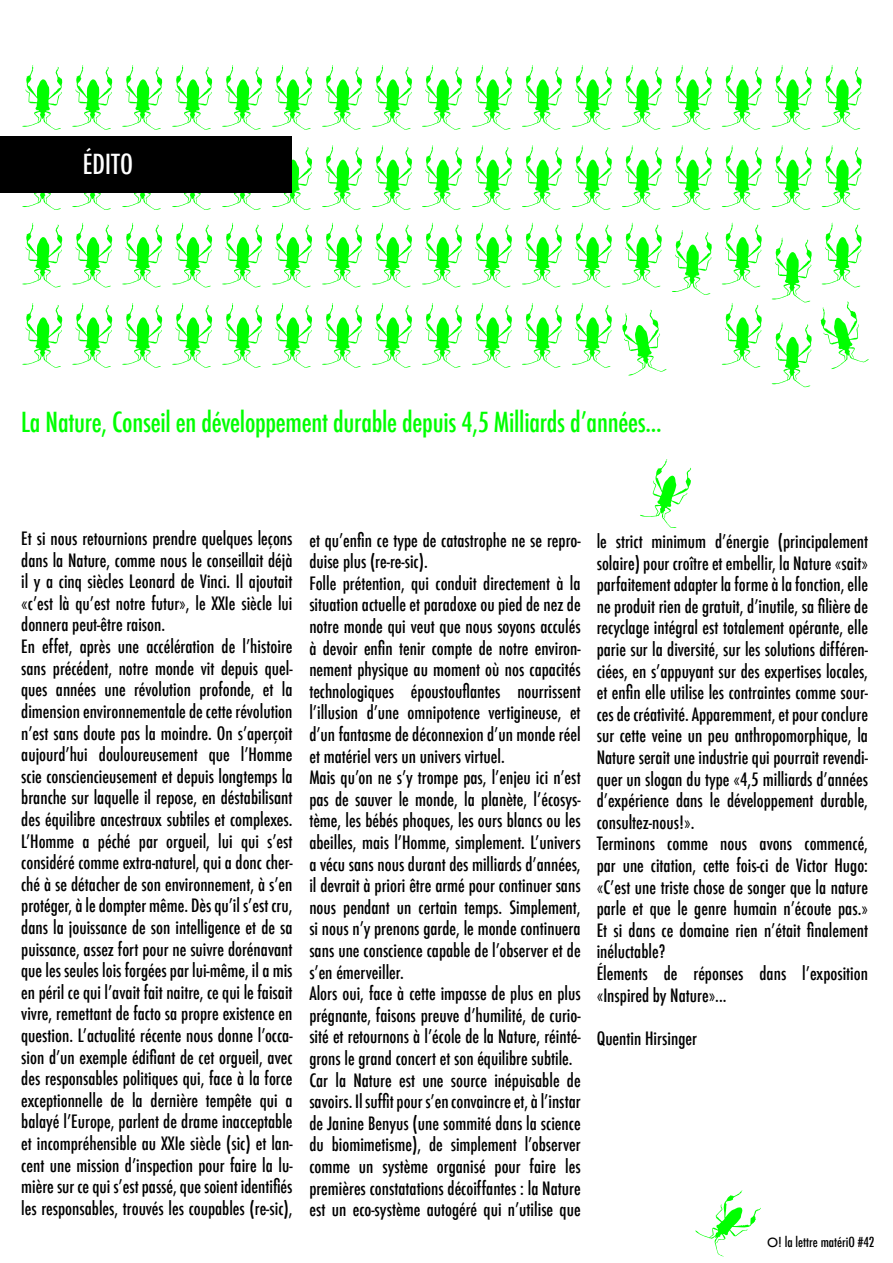
<style>
.page{position:relative;width:893px;height:1263px;background:#fff}
.page>*{position:absolute;margin:0;border:0;box-sizing:border-box;transform-origin:0 0}
.t1{font:500 condensed 27px "Futura";letter-spacing:-.01em;color:#0f0}
.t2{font:500 condensed 27px "Futura";color:#fff}
.t3{font:500 condensed 18px/21.6px "Futura";color:#000;text-align:justify}
.t4{font:500 condensed 13.5px "Futura";color:#000}
.s1{font-family:"Gill Sans";font-weight:400;font-stretch:normal}
</style>
<div class="page">
<svg style="left:695px;top:1190px;width:66px;height:67px"></svg>
<svg style="left:22px;top:65px;width:40px;height:65px"></svg>
<svg style="left:72px;top:65px;width:40px;height:65px"></svg>
<svg style="left:122px;top:65px;width:40px;height:65px"></svg>
<svg style="left:172px;top:65px;width:40px;height:65px"></svg>
<svg style="left:222px;top:65px;width:40px;height:65px"></svg>
<svg style="left:272px;top:65px;width:40px;height:65px"></svg>
<svg style="left:322px;top:65px;width:40px;height:65px"></svg>
<svg style="left:372px;top:65px;width:40px;height:65px"></svg>
<svg style="left:422px;top:65px;width:40px;height:65px"></svg>
<svg style="left:472px;top:65px;width:40px;height:65px"></svg>
<svg style="left:522px;top:65px;width:40px;height:65px"></svg>
<svg style="left:572px;top:65px;width:40px;height:65px"></svg>
<svg style="left:622px;top:65px;width:40px;height:65px"></svg>
<svg style="left:672px;top:65px;width:40px;height:65px"></svg>
<svg style="left:722px;top:65px;width:40px;height:65px"></svg>
<svg style="left:772px;top:65px;width:40px;height:65px"></svg>
<svg style="left:822px;top:65px;width:40px;height:65px"></svg>
<svg style="left:22px;top:193px;width:39px;height:17px"></svg>
<svg style="left:72px;top:193px;width:39px;height:17px"></svg>
<svg style="left:122px;top:193px;width:39px;height:17px"></svg>
<svg style="left:172px;top:193px;width:39px;height:17px"></svg>
<svg style="left:222px;top:193px;width:39px;height:17px"></svg>
<svg style="left:272px;top:145px;width:40px;height:65px"></svg>
<svg style="left:322px;top:145px;width:40px;height:65px"></svg>
<svg style="left:372px;top:145px;width:40px;height:65px"></svg>
<svg style="left:422px;top:145px;width:40px;height:65px"></svg>
<svg style="left:472px;top:145px;width:40px;height:65px"></svg>
<svg style="left:522px;top:145px;width:40px;height:65px"></svg>
<svg style="left:572px;top:145px;width:40px;height:65px"></svg>
<svg style="left:622px;top:145px;width:40px;height:65px"></svg>
<svg style="left:672px;top:145px;width:40px;height:65px"></svg>
<svg style="left:722px;top:145px;width:40px;height:65px"></svg>
<svg style="left:772px;top:145px;width:40px;height:65px"></svg>
<svg style="left:822px;top:145px;width:40px;height:65px"></svg>
<svg style="left:22px;top:223px;width:40px;height:64px"></svg>
<svg style="left:72px;top:223px;width:40px;height:64px"></svg>
<svg style="left:122px;top:223px;width:40px;height:64px"></svg>
<svg style="left:172px;top:223px;width:40px;height:64px"></svg>
<svg style="left:222px;top:223px;width:40px;height:64px"></svg>
<svg style="left:272px;top:223px;width:40px;height:64px"></svg>
<svg style="left:322px;top:223px;width:40px;height:64px"></svg>
<svg style="left:372px;top:223px;width:40px;height:64px"></svg>
<svg style="left:422px;top:223px;width:40px;height:64px"></svg>
<svg style="left:472px;top:223px;width:40px;height:64px"></svg>
<svg style="left:522px;top:223px;width:40px;height:64px"></svg>
<svg style="left:572px;top:223px;width:40px;height:64px"></svg>
<svg style="left:622px;top:223px;width:40px;height:64px"></svg>
<svg style="left:672px;top:230px;width:40px;height:65px"></svg>
<svg style="left:722px;top:223px;width:40px;height:64px"></svg>
<svg style="left:772px;top:238px;width:40px;height:64px"></svg>
<svg style="left:822px;top:223px;width:40px;height:64px"></svg>
<svg style="left:22px;top:303px;width:40px;height:65px"></svg>
<svg style="left:72px;top:303px;width:40px;height:65px"></svg>
<svg style="left:122px;top:303px;width:40px;height:65px"></svg>
<svg style="left:172px;top:303px;width:40px;height:65px"></svg>
<svg style="left:222px;top:303px;width:40px;height:65px"></svg>
<svg style="left:272px;top:303px;width:40px;height:65px"></svg>
<svg style="left:322px;top:303px;width:40px;height:65px"></svg>
<svg style="left:372px;top:303px;width:40px;height:65px"></svg>
<svg style="left:422px;top:303px;width:40px;height:65px"></svg>
<svg style="left:472px;top:303px;width:40px;height:65px"></svg>
<svg style="left:522px;top:303px;width:40px;height:65px"></svg>
<svg style="left:572px;top:303px;width:40px;height:65px"></svg>
<svg style="left:622px;top:310px;width:45px;height:66px"></svg>
<svg style="left:640px;top:459px;width:51px;height:69px"></svg>
<svg style="left:722px;top:303px;width:40px;height:65px"></svg>
<svg style="left:772px;top:322px;width:40px;height:65px"></svg>
<svg style="left:820px;top:302px;width:49px;height:67px"></svg>
<div style="left:0;top:136px;width:291px;height:57px;background:#000"></div>
<p class="t2" style="left:83px;top:146px;width:52px">ÉDITO</p>
<p class="t1" style="left:21px;top:405px;width:642px">La Nature, Conseil en développement durable depuis 4,5 Milliards dʼannées...</p>
<p class="t3" style="left:21px;top:528px;width:273px">Et si nous retournions prendre quelques leçons dans la Nature, comme nous le conseillait déjà il y a cinq siècles Leonard de Vinci. Il ajoutait «cʼest là quʼest notre futur», le XXIe siècle lui donnera peut-être raison.</p>
<p class="t3" style="left:21px;top:636px;width:273px">En effet, après une accélération de lʼhistoire sans précédent, notre monde vit depuis quel&shy;ques années une révolution profonde, et la dimension environnementale de cette révolution nʼest sans doute pas la moindre. On sʼaperçoit aujourdʼhui douloureusement que lʼHomme scie consciencieusement et depuis longtemps la branche sur laquelle il repose, en déstabilisant des équilibre ancestraux subtiles et complexes.<br>LʼHomme a péché par orgueil, lui qui sʼest considéré comme extra-naturel, qui a donc cher&shy;ché à se détacher de son environnement, à sʼen protéger, à le dompter même. Dès quʼil sʼest cru, dans la jouissance de son intelligence et de sa puissance, assez fort pour ne suivre dorénavant que les seules lois forgées par lui-même, il a mis en péril ce qui lʼavait fait naitre, ce qui le faisait vivre, remettant de facto sa propre existence en question. Lʼactualité récente nous donne lʼocca&shy;sion dʼun exemple édifiant de cet orgueil, avec des responsables politiques qui, face à la force exceptionnelle de la dernière tempête qui a balayé lʼEurope, parlent de drame inacceptable et incompréhensible au XXIe siècle (sic) et lan&shy;cent une mission dʼinspection pour faire la lu&shy;mière sur ce qui sʼest passé, que soient identifiés les responsables, trouvés les coupables (re-sic),</p>
<p class="t3" style="left:309px;top:529px;width:273px">et quʼenfin ce type de catastrophe ne se repro&shy;duise plus (re-re-sic).</p>
<p class="t3" style="left:309px;top:572px;width:273px">Folle prétention, qui conduit directement à la situation actuelle et paradoxe ou pied de nez de notre monde qui veut que nous soyons acculés à devoir enfin tenir compte de notre environ&shy;nement physique au moment où nos capacités technologiques époustouflantes nourrissent lʼillusion dʼune omnipotence vertigineuse, et dʼun fantasme de déconnexion dʼun monde réel et matériel vers un univers virtuel.</p>
<p class="t3" style="left:309px;top:767px;width:273px">Mais quʼon ne sʼy trompe pas, lʼenjeu ici nʼest pas de sauver le monde, la planète, lʼécosys&shy;tème, les bébés phoques, les ours blancs ou les abeilles, mais lʼHomme, simplement. Lʼunivers a vécu sans nous durant des milliards dʼannées, il devrait à priori être armé pour continuer sans nous pendant un certain temps. Simplement, si nous nʼy prenons garde, le monde continuera sans une conscience capable de lʼobserver et de sʼen émerveiller.</p>
<p class="t3" style="left:309px;top:983px;width:273px">Alors oui, face à cette impasse de plus en plus prégnante, faisons preuve dʼhumilité, de curio&shy;sité et retournons à lʼécole de la Nature, réinté&shy;grons le grand concert et son équilibre subtile.</p>
<p class="t3" style="left:309px;top:1069px;width:273px">Car la Nature est une source inépuisable de savoirs. Il suffit pour sʼen convaincre et, à lʼinstar de Janine Benyus (une sommité dans la science du biomimetisme), de simplement lʼobserver comme un système organisé pour faire les premières constatations décoiffantes : la Nature est un eco-système autogéré qui nʼutilise que</p>
<p class="t3" style="left:597px;top:530px;width:273px">le strict minimum dʼénergie (principalement solaire) pour croître et embellir, la Nature «sait» parfaitement adapter la forme à la fonction, elle ne produit rien de gratuit, dʼinutile, sa filière de recyclage intégral est totalement opérante, elle parie sur la diversité, sur les solutions différen&shy;ciées, en sʼappuyant sur des expertises locales, et enfin elle utilise les contraintes comme sour&shy;ces de créativité. Apparemment, et pour conclure sur cette veine un peu anthropomorphique, la Nature serait une industrie qui pourrait revendi&shy;quer un slogan du type «4,5 milliards dʼannées dʼexpérience dans le développement durable, consultez-nous!».</p>
<p class="t3" style="left:597px;top:833px;width:273px">Terminons comme nous avons commencé, par une citation, cette fois-ci de Victor Hugo: «Cʼest une triste chose de songer que la nature parle et que le genre humain nʼécoute pas.» Et si dans ce domaine rien nʼétait finalement inéluctable?</p>
<p class="t3" style="left:597px;top:962px;width:273px">Élements de réponses dans lʼexposition «Inspired by Nature»...</p>
<p class="t3" style="left:597px;top:1027px;width:102px">Quentin Hirsinger</p>
<p class="t4" style="left:767px;top:1234px;width:109px"><span class="s1">O</span>! la lettre matériO #42</p>
</div>
